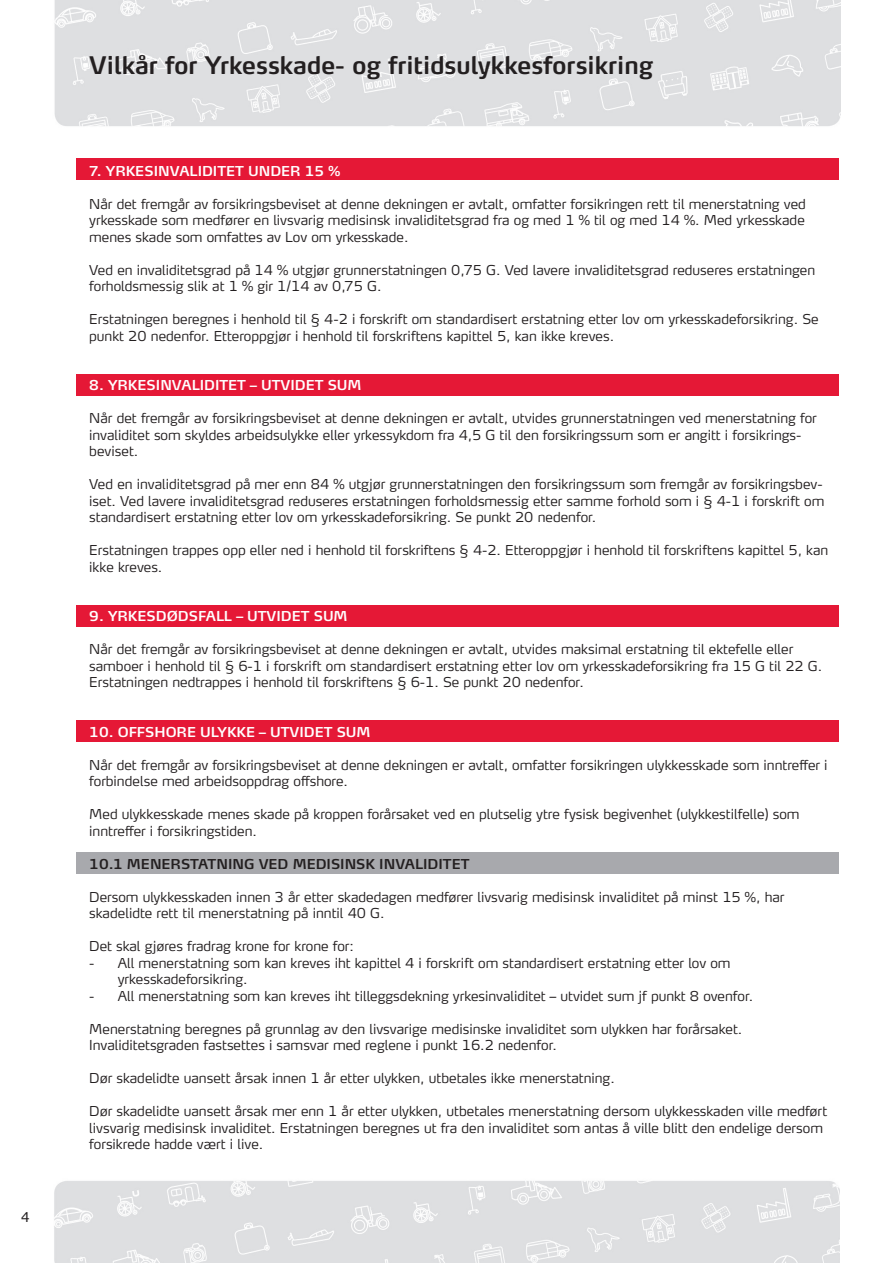
<style>
.page{position:relative;width:893px;height:1263px;background:#fff}
.page>*{position:absolute;margin:0;border:0;box-sizing:border-box;transform-origin:0 0}
.t1{font:600 24px "Max TF";color:#231f20}
.t2{font:300 13.5px/16.5px "Max TF";color:#231f20}
.t3{font:600 13.5px "Max TF";color:#fff}
.t4{font:600 13.5px "Max TF";color:#231f20}
.t5{font:13.5px "Verdana";color:#231f20}
</style>
<div class="page">
<img style="left:54px;top:0;width:786px;height:126px">
<img style="left:54px;top:1181px;width:786px;height:82px">
<div style="left:77px;top:605px;width:762px;height:21px;background:#e51836"></div>
<div style="left:77px;top:852px;width:762px;height:22px;background:#a8a9ad"></div>
<div style="left:77px;top:374px;width:762px;height:21px;background:#e51836"></div>
<div style="left:77px;top:720px;width:762px;height:22px;background:#e51836"></div>
<div style="left:77px;top:159px;width:762px;height:21px;background:#e51836"></div>
<p class="t5" style="left:21px;top:1208px;width:10px">4</p>
<h1 class="t1" style="left:89px;top:50px;width:565px">Vilkår for Yrkesskade- og fritidsulykkesforsikring</h1>
<p class="t3" style="left:89px;top:162px;width:252px">7. YRKESINVALIDITET UNDER 15 %</p>
<p class="t2" style="left:89px;top:195px;width:718px;text-align:justify">Når det fremgår av forsikringsbeviset at denne dekningen er avtalt, omfatter forsikringen rett til menerstatning ved yrkesskade som medfører en livsvarig medisinsk invaliditetsgrad fra og med 1 % til og med 14 %. Med yrkesskade menes skade som omfattes av Lov om yrkesskade.</p>
<p class="t2" style="left:89px;top:261px;width:727px">Ved en invaliditetsgrad på 14 % utgjør grunnerstatningen 0,75 G. Ved lavere invaliditetsgrad reduseres erstatningen forholdsmessig slik at 1 % gir 1/14 av 0,75 G.</p>
<p class="t2" style="left:89px;top:311px;width:731px">Erstatningen beregnes i henhold til § 4-2 i forskrift om standardisert erstatning etter lov om yrkesskadeforsikring. Se punkt 20 nedenfor. Etteroppgjør i henhold til forskriftens kapittel 5, kan ikke kreves.</p>
<p class="t3" style="left:89px;top:377px;width:274px">8. YRKESINVALIDITET – UTVIDET SUM</p>
<p class="t2" style="left:89px;top:410px;width:729px">Når det fremgår av forsikringsbeviset at denne dekningen er avtalt, utvides grunnerstatningen ved menerstatning for invaliditet som skyldes arbeidsulykke eller yrkessykdom fra 4,5 G til den forsikringssum som er angitt i forsikrings&shy;beviset.</p>
<p class="t2" style="left:89px;top:476px;width:737px">Ved en invaliditetsgrad på mer enn 84 % utgjør grunnerstatningen den forsikringssum som fremgår av forsikringsbev&shy;iset. Ved lavere invaliditetsgrad reduseres erstatningen forholdsmessig etter samme forhold som i § 4-1 i forskrift om standardisert erstatning etter lov om yrkesskadeforsikring. Se punkt 20 nedenfor.</p>
<p class="t2" style="left:89px;top:542px;width:740px">Erstatningen trappes opp eller ned i henhold til forskriftens § 4-2. Etteroppgjør i henhold til forskriftens kapittel 5, kan ikke kreves.</p>
<p class="t3" style="left:89px;top:608px;width:260px">9. YRKESDØDSFALL – UTVIDET SUM</p>
<p class="t2" style="left:89px;top:641px;width:734px">Når det fremgår av forsikringsbeviset at denne dekningen er avtalt, utvides maksimal erstatning til ektefelle eller samboer i henhold til § 6-1 i forskrift om standardisert erstatning etter lov om yrkesskadeforsikring fra 15 G til 22 G.<br>Erstatningen nedtrappes i henhold til forskriftens § 6-1. Se punkt 20 nedenfor.</p>
<p class="t3" style="left:89px;top:723px;width:283px">10. OFFSHORE ULYKKE – UTVIDET SUM</p>
<p class="t2" style="left:89px;top:756px;width:740px">Når det fremgår av forsikringsbeviset at denne dekningen er avtalt, omfatter forsikringen ulykkesskade som inntreffer i forbindelse med arbeidsoppdrag offshore.</p>
<p class="t2" style="left:89px;top:806px;width:712px">Med ulykkesskade menes skade på kroppen forårsaket ved en plutselig ytre fysisk begivenhet (ulykkestilfelle) som inntreffer i forsikringstiden.</p>
<p class="t4" style="left:89px;top:855px;width:382px">10.1 MENERSTATNING VED MEDISINSK INVALIDITET</p>
<p class="t2" style="left:89px;top:888px;width:697px">Dersom ulykkesskaden innen 3 år etter skadedagen medfører livsvarig medisinsk invaliditet på minst 15 %, har skadelidte rett til menerstatning på inntil 40 G.</p>
<p class="t2" style="left:89px;top:938px;width:266px">Det skal gjøres fradrag krone for krone for:</p>
<p class="t2" style="left:118px;top:954px;width:614px;text-indent:-28px">- All menerstatning som kan kreves iht kapittel 4 i forskrift om standardisert erstatning etter lov om yrkesskadeforsikring.</p>
<p class="t2" style="left:89px;top:987px;width:665px">- All menerstatning som kan kreves iht tilleggsdekning yrkesinvaliditet – utvidet sum jf punkt 8 ovenfor.</p>
<p class="t2" style="left:89px;top:1020px;width:654px">Menerstatning beregnes på grunnlag av den livsvarige medisinske invaliditet som ulykken har forårsaket.<br>Invaliditetsgraden fastsettes i samsvar med reglene i punkt 16.2 nedenfor.</p>
<p class="t2" style="left:89px;top:1070px;width:527px">Dør skadelidte uansett årsak innen 1 år etter ulykken, utbetales ikke menerstatning.</p>
<p class="t2" style="left:89px;top:1103px;width:739px">Dør skadelidte uansett årsak mer enn 1 år etter ulykken, utbetales menerstatning dersom ulykkesskaden ville medført livsvarig medisinsk invaliditet. Erstatningen beregnes ut fra den invaliditet som antas å ville blitt den endelige dersom forsikrede hadde vært i live.</p>
</div>
